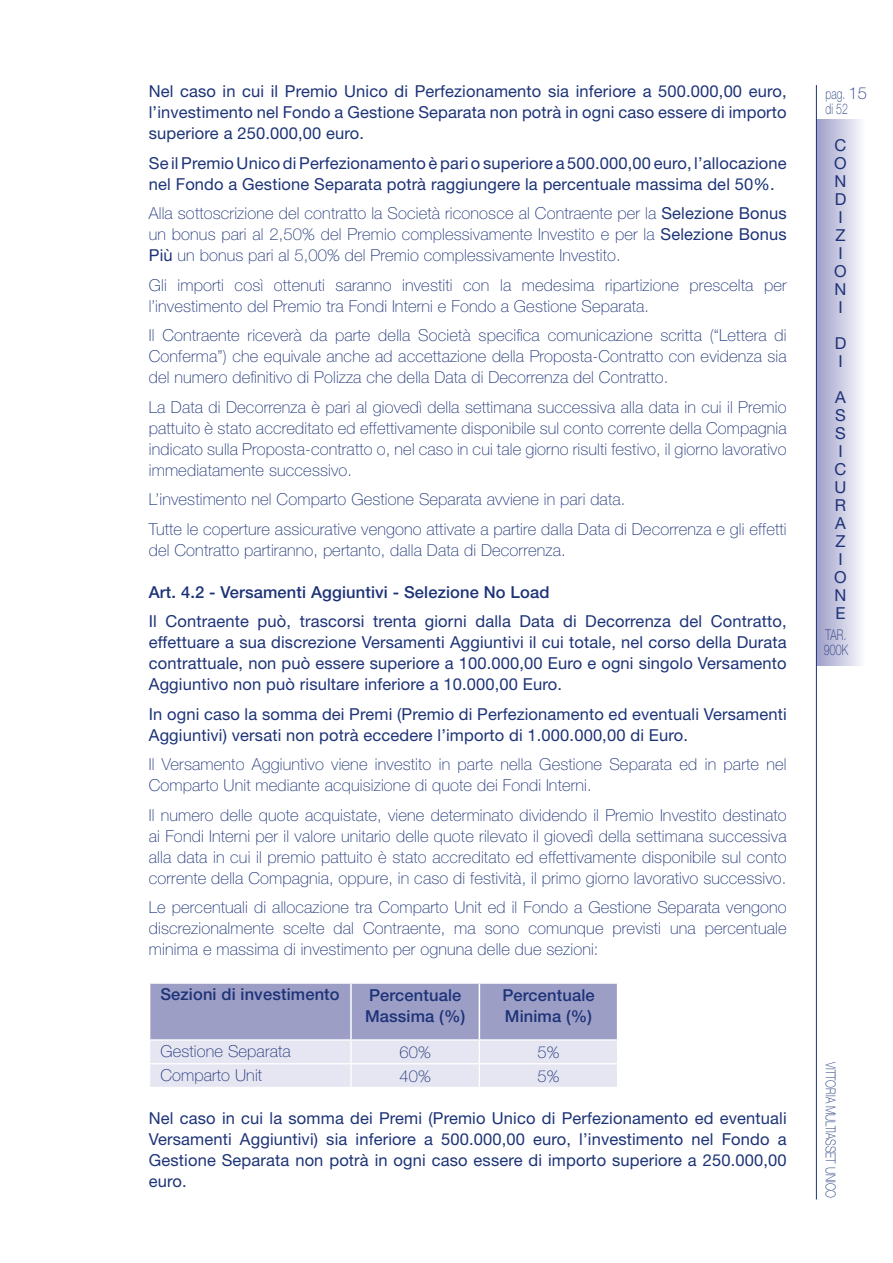
<style>
.page{position:relative;width:893px;height:1263px;background:#fff}
.page>*{position:absolute;margin:0;border:0;box-sizing:border-box;transform-origin:0 0}
.t1{font:100 16.5px/21px "Helvetica Neue LT Std";letter-spacing:.01em;color:#1d3378;text-align:justify}
.t2{font:16.5px/18px "Helvetica Neue LT Std";letter-spacing:.01em;color:#1d3378}
.t3{font:500 16.5px/21px "Helvetica Neue LT Std";letter-spacing:.01em;color:#1d3378}
.t4{font:100 14.7px/15px "Helvetica Neue LT Std";letter-spacing:.01em;color:#1d3378;scale:.71 1}
.t5{font:100 13.65px "Helvetica Neue LT Std";color:#1d3378;scale:.77 1}
.s1{font-weight:400}
.s2{font-size:16.5px}
</style>
<div class="page">
<div style="left:816px;top:120px;width:49px;height:546px;background:linear-gradient(to right,#9d9ec7,#fcfbff)"></div>
<hr style="left:816px;top:85px;width:1px;height:1114px;background:#1d3378">
<svg style="left:150px;top:983px;width:468px;height:104px"></svg>
<p class="t2" style="left:149px;top:81px;width:639px;line-height:21px;text-align:justify">Nel caso in cui il Premio Unico di Perfezionamento sia inferiore a 500.000,00 euro, l’investimento nel Fondo a Gestione Separata non potrà in ogni caso essere di importo superiore a 250.000,00 euro.</p>
<p class="t2" style="left:149px;top:152px;width:639px;line-height:21px">Se il Premio Unico di Perfezionamento è pari o superiore a 500.000,00 euro, l’allocazione nel Fondo a Gestione Separata potrà raggiungere la percentuale massima del 50%.</p>
<p class="t1" style="left:149px;top:203px;width:639px">Alla sottoscrizione del contratto la Società riconosce al Contraente per la <span class="s1">Selezione Bonus </span>un bonus pari al 2,50% del Premio complessivamente Investito e per la <span class="s1">Selezione Bonus Più</span> un bonus pari al 5,00% del Premio complessivamente Investito.</p>
<p class="t1" style="left:149px;top:274px;width:639px">Gli importi così ottenuti saranno investiti con la medesima ripartizione prescelta per l’investimento del Premio tra Fondi Interni e Fondo a Gestione Separata.</p>
<p class="t1" style="left:149px;top:325px;width:639px">Il Contraente riceverà da parte della Società specifica comunicazione scritta (“Lettera di Conferma”) che equivale anche ad accettazione della Proposta-Contratto con evidenza sia del numero definitivo di Polizza che della Data di Decorrenza del Contratto.</p>
<p class="t1" style="left:149px;top:396px;width:639px">La Data di Decorrenza è pari al giovedì della settimana successiva alla data in cui il Premio pattuito è stato accreditato ed effettivamente disponibile sul conto corrente della Compagnia indicato sulla Proposta-contratto o, nel caso in cui tale giorno risulti festivo, il giorno lavorativo immediatamente successivo.</p>
<p class="t1" style="left:149px;top:484px;width:639px;line-height:29.5px">L’investimento nel Comparto Gestione Separata avviene in pari data.<br>Tutte le coperture assicurative vengono attivate a partire dalla Data di Decorrenza e gli effetti</p>
<p class="t1" style="left:149px;top:539px;width:418px">del Contratto partiranno, pertanto, dalla Data di Decorrenza.</p>
<p class="t3" style="left:149px;top:581px;width:402px">Art. 4.2 - Versamenti Aggiuntivi - Selezione No Load</p>
<p class="t2" style="left:149px;top:611px;width:639px;line-height:21px;text-align:justify">Il Contraente può, trascorsi trenta giorni dalla Data di Decorrenza del Contratto, effettuare a sua discrezione Versamenti Aggiuntivi il cui totale, nel corso della Durata contrattuale, non può essere superiore a 100.000,00 Euro e ogni singolo Versamento Aggiuntivo non può risultare inferiore a 10.000,00 Euro.</p>
<p class="t2" style="left:149px;top:703px;width:639px;line-height:21px">In ogni caso la somma dei Premi (Premio di Perfezionamento ed eventuali Versamenti<br>Aggiuntivi) versati non potrà eccedere l’importo di 1.000.000,00 di Euro.</p>
<p class="t1" style="left:149px;top:754px;width:639px">Il Versamento Aggiuntivo viene investito in parte nella Gestione Separata ed in parte nel<br>Comparto Unit mediante acquisizione di quote dei Fondi Interni.</p>
<p class="t1" style="left:149px;top:804px;width:639px">Il numero delle quote acquistate, viene determinato dividendo il Premio Investito destinato ai Fondi Interni per il valore unitario delle quote rilevato il giovedì della settimana successiva alla data in cui il premio pattuito è stato accreditato ed effettivamente disponibile sul conto corrente della Compagnia, oppure, in caso di festività, il primo giorno lavorativo successivo.</p>
<p class="t1" style="left:149px;top:897px;width:639px">Le percentuali di allocazione tra Comparto Unit ed il Fondo a Gestione Separata vengono discrezionalmente scelte dal Contraente, ma sono comunque previsti una percentuale minima e massima di investimento per ognuna delle due sezioni:</p>
<p class="t3" style="left:160px;top:984px;width:181px">Sezioni di investimento</p>
<p class="t3" style="left:365px;top:984px;width:102px">Percentuale<br>Massima (%)</p>
<p class="t3" style="left:502px;top:984px;width:94px">Percentuale<br>Minima (%)</p>
<p class="t1" style="left:160px;top:1041px;width:132px">Gestione Separata</p>
<p class="t1" style="left:399px;top:1041px;width:33px">60%</p>
<p class="t1" style="left:537px;top:1041px;width:24px">5%</p>
<p class="t1" style="left:160px;top:1064px;width:103px">Comparto Unit</p>
<p class="t1" style="left:399px;top:1065px;width:33px">40%</p>
<p class="t1" style="left:537px;top:1065px;width:24px">5%</p>
<p class="t2" style="left:149px;top:1107px;width:639px;line-height:21px;text-align:justify">Nel caso in cui la somma dei Premi (Premio Unico di Perfezionamento ed eventuali Versamenti Aggiuntivi) sia inferiore a 500.000,00 euro, l’investimento nel Fondo a Gestione Separata non potrà in ogni caso essere di importo superiore a 250.000,00 euro.</p>
<p class="t4" style="left:825px;top:86px;width:60px">pag. <span class="s2">15 </span>di 52</p>
<p class="t2" style="left:834px;top:136px;width:14px">C<br>O<br>N<br>D<br>I<br>Z<br>I<br>O<br>N<br>I</p>
<p class="t2" style="left:835px;top:334px;width:13px">D<br>I</p>
<p class="t2" style="left:834px;top:388px;width:14px">A<br>S<br>S<br>I<br>C<br>U<br>R<br>A<br>Z<br>I<br>O<br>N<br>E</p>
<p class="t4" style="left:824px;top:627px;width:36px">TAR.<br>900K</p>
<p class="t5" style="left:839px;top:1062px;width:178px;rotate:90deg">VITTORIA MULTIASSET UNICO</p>
</div>
